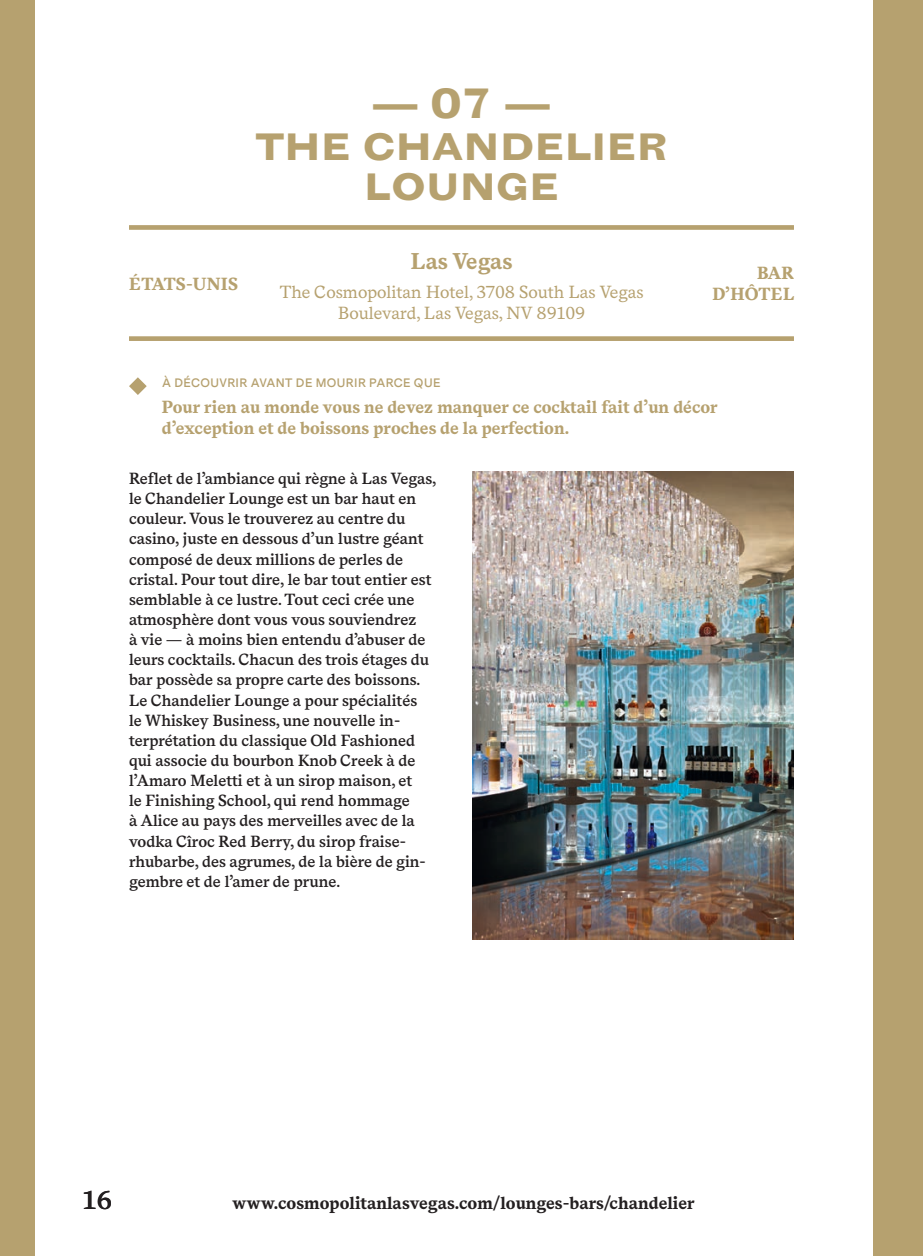
<style>
.page{position:relative;width:923px;height:1256px;background:#fff}
.page>*{position:absolute;margin:0;border:0;box-sizing:border-box;transform-origin:0 0}
.t1{font:700 expanded 43.75px "Grotesque MT Std";color:#b6a16f}
.t2{font:700 expanded 38.5px/40.2px "Grotesque MT Std";letter-spacing:.01em;color:#b6a16f;text-align:center}
.t3{font:600 26.25px "Messina Serif";color:#231f20}
.t4{font:700 22.75px "Messina Serif";color:#b6a16f}
.t5{font:700 17.5px/21px "Messina Serif";color:#b6a16f;text-align:right}
.t6{font:17.5px/21px "Messina Serif";color:#b6a16f;text-align:center}
.t7{font:700 17.5px "Messina Serif";color:#231f20}
.t8{font:600 16.1px/20.1px "Messina Serif";color:#231f20}
.t9{font:600 12.25px "Messina Sans";letter-spacing:.03em;color:#b6a16f}
</style>
<div class="page">
<div style="left:129px;top:336px;width:665px;height:5px;background:#b6a16f"></div>
<div style="left:129px;top:225px;width:665px;height:5px;background:#b6a16f"></div>
<img style="left:472px;top:471px;width:322px;height:467px">
<svg style="left:129px;top:377px;width:18px;height:18px"></svg>
<div style="left:873px;top:0;width:50px;height:1255px;background:#b6a16f"></div>
<div style="left:0;top:0;width:35px;height:1255px;background:#b6a16f"></div>
<h1 class="t1" style="left:373px;top:76px;width:178px">— 07 —</h1>
<h2 class="t2" style="left:255px;top:126px;width:414px">THE CHANDELIER<br>LOUNGE</h2>
<p class="t5" style="left:129px;top:274px;width:110px">ÉTATS-UNIS</p>
<h3 class="t4" style="left:411px;top:247px;width:103px">Las Vegas</h3>
<p class="t6" style="left:280px;top:282px;width:365px">The Cosmopolitan Hotel, 3708 South Las Vegas<br>Boulevard, Las Vegas, NV 89109</p>
<p class="t5" style="left:712px;top:264px;width:84px">BAR<br>D’HÔTEL</p>
<p class="t9" style="left:162px;top:375px;width:280px">À DÉCOUVRIR AVANT DE MOURIR PARCE QUE</p>
<p class="t5" style="left:162px;top:397px;width:557px;text-align:left">Pour rien au monde vous ne devez manquer ce cocktail fait d’un décor d’exception et de boissons proches de la perfection.</p>
<p class="t8" style="left:129px;top:469px;width:309px">Reflet de l’ambiance qui règne à Las Vegas, le Chandelier Lounge est un bar haut en couleur. Vous le trouverez au centre du casino, juste en dessous d’un lustre géant composé de deux millions de perles de cristal. Pour tout dire, le bar tout entier est semblable à ce lustre. Tout ceci crée une atmosphère dont vous vous souviendrez<br>à vie — à moins bien entendu d’abuser de leurs cocktails. Chacun des trois étages du bar possède sa propre carte des boissons.<br>Le Chandelier Lounge a pour spécialités<br>le Whiskey Business, une nouvelle in&shy;terprétation du classique Old Fashioned qui associe du bourbon Knob Creek à de l’Amaro Meletti et à un sirop maison, et<br>le Finishing School, qui rend hommage<br>à Alice au pays des merveilles avec de la vodka Cîroc Red Berry, du sirop fraise&shy;rhubarbe, des agrumes, de la bière de gin&shy;gembre et de l’amer de prune.</p>
<h3 class="t3" style="left:83px;top:1183px;width:31px">16</h3>
<p class="t7" style="left:233px;top:1191px;width:464px">www.cosmopolitanlasvegas.com/lounges-bars/chandelier</p>
</div>
